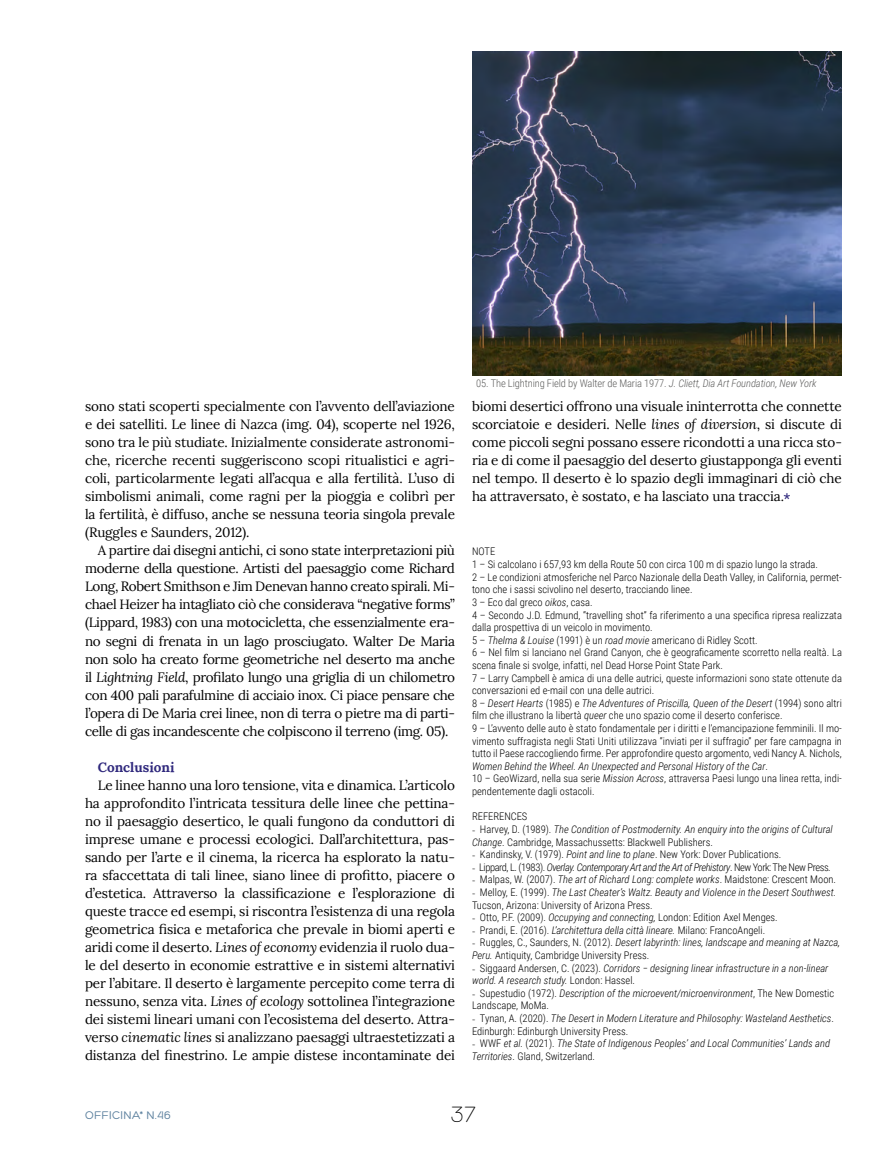
<style>
.page{position:relative;width:893px;height:1149px;background:#fff}
.page>*{position:absolute;margin:0;border:0;box-sizing:border-box;transform-origin:0 0}
.t1{font:300 24px "Hero";color:#000}
.t2{font:13.5px/18px "Lora";letter-spacing:-.01em;color:#000;text-align:justify}
.t3{font:700 13.5px "Lora";color:#30297d}
.t4{font:12px "Hero";letter-spacing:.025em;color:#5a7f9d}
.t5{font:300 10.5px/12.6px "Roboto Condensed";color:#000}
.t6{font:italic 300 10.5px/12.6px "Roboto Condensed";color:#000}
.t7{font:italic 300 10.5px "Roboto Condensed";letter-spacing:-.04em;color:#000}
.t8{font:300 10.5px "Roboto Condensed";letter-spacing:-.01em;color:#5c5c5b}
.s1{font-style:italic}
.s2{font-family:"Roboto Condensed";font-size:15px;color:#30297d}
.s3{font-family:"Garamond";font-weight:400;font-style:normal}
.s4{font-style:normal}
.s5{font-family:"Garamond";font-weight:400}
</style>
<div class="page">
<img style="left:472px;top:51px;width:370px;height:324px">
<p class="t2" style="left:85px;top:396px;width:371px">sono stati scoperti specialmente con l’avvento dell’aviazione e dei satelliti. Le linee di Nazca (img. 04), scoperte nel 1926, sono tra le più studiate. Inizialmente considerate astronomi&shy;che, ricerche recenti suggeriscono scopi ritualistici e agri&shy;coli, particolarmente legati all’acqua e alla fertilità. L’uso di simbolismi animali, come ragni per la pioggia e colibrì per la fertilità, è diffuso, anche se nessuna teoria singola prevale (Ruggles e Saunders, 2012).</p>
<p class="t2" style="left:85px;top:540px;width:371px;text-indent:13px">A partire dai disegni antichi, ci sono state interpretazioni più moderne della questione. Artisti del paesaggio come Richard Long, Robert Smithson e Jim Denevan hanno creato spirali. Mi&shy;chael Heizer ha intagliato ciò che considerava “negative forms” (Lippard, 1983) con una motocicletta, che essenzialmente era&shy;no segni di frenata in un lago prosciugato. Walter De Maria non solo ha creato forme geometriche nel deserto ma anche il <span class="s1">Lightning Field</span>, profilato lungo una griglia di un chilometro con 400 pali parafulmine di acciaio inox. Ci piace pensare che l’opera di De Maria crei linee, non di terra o pietre ma di parti&shy;celle di gas incandescente che colpiscono il terreno (img. 05).</p>
<p class="t3" style="left:98px;top:755px;width:78px">Conclusioni</p>
<p class="t2" style="left:85px;top:774px;width:371px;text-indent:13px">Le linee hanno una loro tensione, vita e dinamica. L’articolo ha approfondito l’intricata tessitura delle linee che pettina&shy;no il paesaggio desertico, le quali fungono da conduttori di imprese umane e processi ecologici. Dall’architettura, pas&shy;sando per l’arte e il cinema, la ricerca ha esplorato la natu&shy;ra sfaccettata di tali linee, siano linee di profitto, piacere o d’estetica. Attraverso la classificazione e l’esplorazione di queste tracce ed esempi, si riscontra l’esistenza di una regola geometrica fisica e metaforica che prevale in biomi aperti e aridi come il deserto. <span class="s1">Lines of economy</span> evidenzia il ruolo dua&shy;le del deserto in economie estrattive e in sistemi alternativi per l’abitare. Il deserto è largamente percepito come terra di nessuno, senza vita. <span class="s1">Lines of ecology</span> sottolinea l’integrazione dei sistemi lineari umani con l’ecosistema del deserto. Attra&shy;verso <span class="s1">cinematic lines</span> si analizzano paesaggi ultraestetizzati a distanza del finestrino. Le ampie distese incontaminate dei</p>
<p class="t8" style="left:476px;top:376px;width:342px">05. The Lightning Field by Walter de Maria 1977. <span class="s1">J. Cliett, Dia Art Foundation, New York</span></p>
<p class="t2" style="left:472px;top:396px;width:371px">biomi desertici offrono una visuale ininterrotta che connette scorciatoie e desideri. Nelle <span class="s1">lines of diversion</span>, si discute di come piccoli segni possano essere ricondotti a una ricca sto&shy;ria e di come il paesaggio del deserto giustapponga gli eventi nel tempo. Il deserto è lo spazio degli immaginari di ciò che ha attraversato, è sostato, e ha lasciato una traccia.<span class="s2">*</span></p>
<p class="t5" style="left:472px;top:545px;width:371px">NOTE<br>1 – Si calcolano i 657,93 km della Route 50 con circa 100 m di spazio lungo la strada.<br>2 – Le condizioni atmosferiche nel Parco Nazionale della Death Valley, in California, permet&shy;tono che i sassi scivolino nel deserto, tracciando linee.<br>3 – Eco dal greco <span class="s1">oikos</span>, casa.<br>4 – Secondo J.D. Edmund, “travelling shot” fa riferimento a una specifica ripresa realizzata dalla prospettiva di un veicolo in movimento.<br>5 – <span class="s1">Thelma &amp; Louise</span> (1991) è un <span class="s1">road movie</span> americano di Ridley Scott.<br>6 – Nel film si lanciano nel Grand Canyon, che è geograficamente scorretto nella realtà. La scena finale si svolge, infatti, nel Dead Horse Point State Park.<br>7 – Larry Campbell è amica di una delle autrici, queste informazioni sono state ottenute da conversazioni ed e-mail con una delle autrici.<br>8 – <span class="s1">Desert Hearts</span> (1985) e <span class="s1">The Adventures of Priscilla, Queen of the Desert</span> (1994) sono altri film che illustrano la libertà <span class="s1">queer</span> che uno spazio come il deserto conferisce.<br>9 – L’avvento delle auto è stato fondamentale per i diritti e l’emancipazione femminili. Il mo&shy;vimento suffragista negli Stati Uniti utilizzava “inviati per il suffragio” per fare campagna in tutto il Paese raccogliendo firme. Per approfondire questo argomento, vedi Nancy A. Nichols, <span class="s1">Women Behind the Wheel. An Unexpected and Personal History of the Car</span>.<br>10 – GeoWizard, nella sua serie <span class="s1">Mission Across</span>, attraversa Paesi lungo una linea retta, indi&shy;pendentemente dagli ostacoli.</p>
<p class="t5" style="left:472px;top:809px;width:57px">REFERENCES</p>
<p class="t6" style="left:472px;top:822px;width:362px"><span class="s3">-</span> <span class="s4">Harvey, D. (1989).</span> The Condition of Postmodernity. An enquiry into the origins of Cultural<br>Change<span class="s4">. Cambridge, Massachussetts: Blackwell Publishers.</span></p>
<p class="t5" style="left:472px;top:847px;width:311px"><span class="s5">-</span> Kandinsky, V. (1979). <span class="s1">Point and line to plane</span>. New York: Dover Publications.</p>
<p class="t7" style="left:472px;top:859px;width:360px"><span class="s3">-</span> <span class="s4">Lippard, L. (1983).</span> Overlay. Contemporary Art and the Art of Prehistory<span class="s4">. New York: The New Press.</span></p>
<p class="t5" style="left:472px;top:872px;width:366px"><span class="s5">-</span> Malpas, W. (2007). <span class="s1">The art of Richard Long: complete works</span>. Maidstone: Crescent Moon.</p>
<p class="t6" style="left:472px;top:885px;width:366px"><span class="s3">-</span> <span class="s4">Melloy, E. (1999).</span> The Last Cheater’s Waltz. Beauty and Violence in the Desert Southwest.<br><span class="s4">Tucson, Arizona: University of Arizona Press.</span></p>
<p class="t5" style="left:472px;top:910px;width:307px"><span class="s5">-</span> Otto, P.F. (2009). <span class="s1">Occupying and connecting,</span> London: Edition Axel Menges.</p>
<p class="t5" style="left:472px;top:923px;width:295px"><span class="s5">-</span> Prandi, E. (2016). <span class="s1">L’architettura della città lineare.</span> Milano: FrancoAngeli.</p>
<p class="t5" style="left:472px;top:935px;width:370px"><span class="s5">-</span> Ruggles, C., Saunders, N. (2012). <span class="s1">Desert labyrinth: lines, landscape and meaning at Nazca,<br>Peru.</span> Antiquity, Cambridge University Press.</p>
<p class="t6" style="left:472px;top:960px;width:358px"><span class="s3">-</span> <span class="s4">Siggaard Andersen, C. (2023).</span> Corridors − designing linear infrastructure in a non-linear world. A research study. <span class="s4">London: Hassel.</span></p>
<p class="t5" style="left:472px;top:986px;width:364px"><span class="s5">-</span> Supestudio (1972). <span class="s1">Description of the microevent/microenvironment</span>, The New Domestic<br>Landscape, MoMa.</p>
<p class="t6" style="left:472px;top:1011px;width:364px"><span class="s3">-</span> <span class="s4">Tynan, A. (2020).</span> The Desert in Modern Literature and Philosophy: Wasteland Aesthetics<span class="s4">.<br>Edinburgh: Edinburgh University Press.</span></p>
<p class="t6" style="left:472px;top:1036px;width:360px"><span class="s3">-</span> <span class="s4">WWF</span> et al. <span class="s4">(2021).</span> The State of Indigenous Peoples’ and Local Communities’ Lands and<br>Territories<span class="s4">. Gland, Switzerland.</span></p>
<p class="t4" style="left:85px;top:1108px;width:87px">OFFICINA* N.46</p>
<h1 class="t1" style="left:451px;top:1101px;width:27px">37</h1>
</div>
